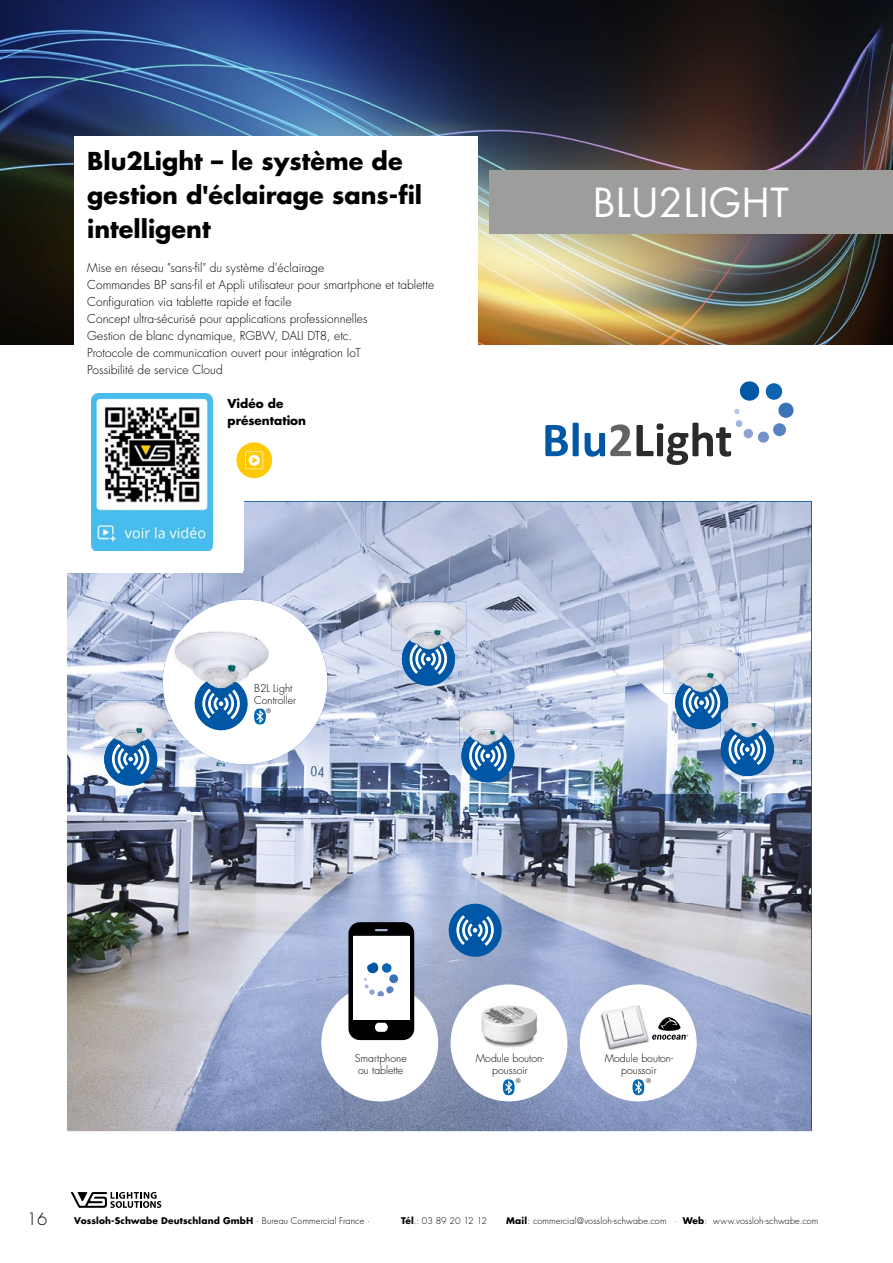
<style>
.page{position:relative;width:893px;height:1263px;background:#fff}
.page>*{position:absolute;margin:0;border:0;box-sizing:border-box;transform-origin:0 0}
.t1{font:39px "Futura";letter-spacing:.02em;color:#fff}
.t2{font:700 24px/34px "Futura";color:#000}
.t3{font:300 16.5px "Futura";color:#000}
.t4{font:300 12px/17px "Futura";color:#000}
.t5{font:700 12px/17px "Futura";color:#000}
.t6{font:300 10.5px/12.6px "Futura";color:#000;text-align:center}
.t7{font:300 9px "Futura";letter-spacing:.01em;color:#000}
.t8{font:700 9px "Futura";letter-spacing:.015em;color:#000}
.t9{font:300 6.15px "Futura";color:#000}
.s1{font-weight:300}
.s2{font-weight:700}
</style>
<div class="page">
<svg style="left:71px;top:1192px;width:90px;height:16px"></svg>
<img style="left:0;top:0;width:892px;height:344px">
<div style="left:489px;top:170px;width:404px;height:64px;background:#9d9d9c"></div>
<div style="left:74px;top:136px;width:404px;height:906px;background:#fff"></div>
<svg style="left:545px;top:381px;width:249px;height:84px"></svg>
<img style="left:67px;top:502px;width:744px;height:629px">
<div style="left:67px;top:502px;width:176px;height:71px;background:#fff"></div>
<div style="left:450px;top:984px;width:117px;height:117px;background:#fff;border-radius:50%"></div>
<div style="left:163px;top:600px;width:164px;height:164px;background:#fff;border-radius:50%"></div>
<img style="left:172px;top:630px;width:97px;height:43px">
<img style="left:391px;top:601px;width:75px;height:50px">
<svg style="left:398px;top:629px;width:61px;height:60px;background:#7ca2c9"></svg>
<img style="left:94px;top:700px;width:75px;height:47px">
<img style="left:165px;top:700px;width:4px;height:14px">
<svg style="left:100px;top:729px;width:61px;height:60px"></svg>
<svg style="left:445px;top:900px;width:60px;height:60px;background:#5a8bbf"></svg>
<svg style="left:194px;top:673px;width:72px;height:58px"></svg>
<div style="left:580px;top:984px;width:117px;height:117px;background:#fff;border-radius:50%"></div>
<img style="left:600px;top:1005px;width:49px;height:45px">
<div style="left:321px;top:984px;width:117px;height:117px;background:#fff;border-radius:50%"></div>
<img style="left:465px;top:998px;width:88px;height:50px">
<svg style="left:503px;top:1079px;width:12px;height:16px"></svg>
<svg style="left:632px;top:1079px;width:12px;height:16px"></svg>
<svg style="left:348px;top:922px;width:66px;height:118px"></svg>
<svg style="left:652px;top:1017px;width:36px;height:23px"></svg>
<img style="left:664px;top:644px;width:75px;height:49px">
<img style="left:459px;top:710px;width:54px;height:15px">
<svg style="left:458px;top:725px;width:60px;height:61px;background:#759ec7"></svg>
<img style="left:671px;top:672px;width:107px;height:108px">
<img style="left:721px;top:703px;width:7px;height:18px">
<img style="left:91px;top:393px;width:122px;height:158px">
<div style="left:236px;top:442px;width:36px;height:36px;background:#ffc904;border-radius:50%"></div>
<svg style="left:245px;top:451px;width:18px;height:18px"></svg>
<hr style="left:892px;top:0;width:1px;height:344px;background:#ededed">
<h2 class="t2" style="left:87px;top:144px;width:336px">Blu2Light – le système de gestion d'éclairage sans-fil intelligent</h2>
<p class="t4" style="left:87px;top:260px;width:348px">Mise en réseau "sans-fil" du système d'éclairage<br>Commandes BP sans-fil et Appli utilisateur pour smartphone et tablette Configuration via tablette rapide et facile<br>Concept ultra-sécurisé pour applications professionnelles<br>Gestion de blanc dynamique, RGBW, DALI DT8, etc.<br>Protocole de communication ouvert pour intégration IoT<br>Possibilité de service Cloud</p>
<p class="t5" style="left:227px;top:395px;width:80px">Vidéo de présentation</p>
<p class="t6" style="left:254px;top:682px;width:43px;text-align:left">B2L Light<br>Controller</p>
<p class="t9" style="left:266px;top:707px;width:6px">®</p>
<h1 class="t1" style="left:593px;top:178px;width:197px">BLU2LIGHT</h1>
<p class="t6" style="left:355px;top:1052px;width:53px">Smartphone ou tablette</p>
<p class="t6" style="left:476px;top:1052px;width:70px">Module bouton&shy;poussoir</p>
<p class="t9" style="left:516px;top:1077px;width:6px">®</p>
<p class="t6" style="left:605px;top:1052px;width:70px">Module bouton&shy;poussoir</p>
<p class="t9" style="left:646px;top:1077px;width:6px">®</p>
<h3 class="t3" style="left:27px;top:1209px;width:22px">16</h3>
<p class="t8" style="left:74px;top:1215px;width:297px">Vossloh-Schwabe Deutschland GmbH <span class="s1">· Bureau Commercial France ·</span></p>
<p class="t7" style="left:401px;top:1216px;width:87px"><span class="s2">Tél</span>.: 03 89 20 12 12</p>
<p class="t7" style="left:506px;top:1216px;width:314px"><span class="s2">Mail</span>: commercial@vossloh-schwabe.com · <span class="s2">Web</span>: www.vossloh-schwabe.com</p>
</div>
